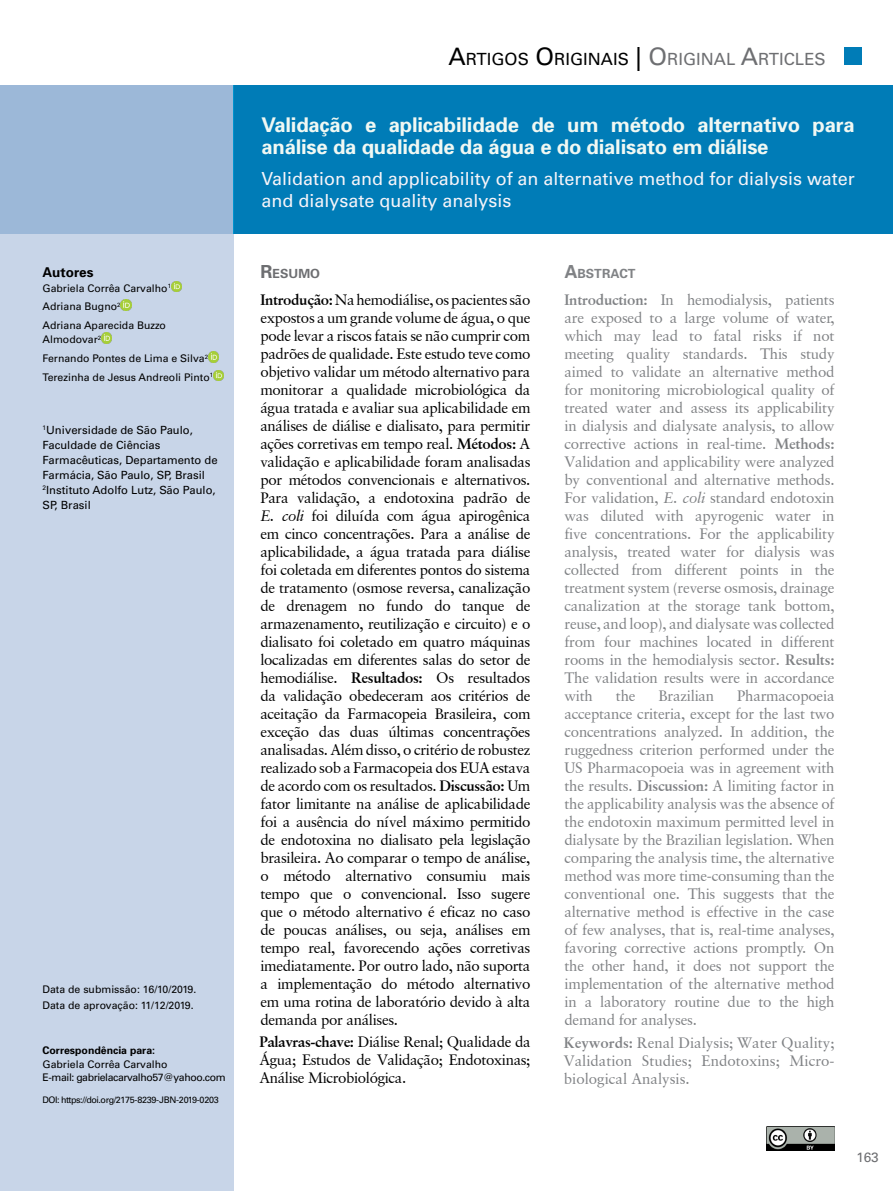
<style>
.page{position:relative;width:893px;height:1191px;background:#fff}
.page>*{position:absolute;margin:0;border:0;box-sizing:border-box;transform-origin:0 0}
.t1{font:20.25px/22.5px "Univers 65 Bold";letter-spacing:-.01em;color:#f0f8f3}
.t2{font:18px/21.6px "Univers LT Std";color:#f6f4f9}
.t3{font:16.8px "Univers LT Std";color:#000101}
.t4{font:15px/18px "Garamond Retrospective S Si";letter-spacing:-.025em;color:#000;text-align:justify}
.t5{font:15px/18px "Garamond Retrospective S Si";letter-spacing:-.015em;color:#808285;text-align:justify}
.t6{font:13.5px "Univers 65 Bold";color:#000}
.t7{font:13.5px "Univers LT Std";color:#6d6e71}
.t8{font:12.6px "Univers 65 Bold";color:#808285}
.t9{font:12.6px "Univers 65 Bold";color:#6d6e71}
.t10{font:11.25px/15px "Univers LT Std";color:#000}
.t11{font:10.5px/18.6px "Univers LT Std";color:#000}
.t12{font:10.5px/13.5px "Univers LT Std";letter-spacing:-.04em;color:#000}
.t13{font:10.5px "Univers 65 Bold";color:#000}
.t14{font:9px "Univers LT Std";letter-spacing:-.045em;color:#000101}
.s1{font-size:24px}
.s2{font-size:24px;color:#000}
.s3{font-size:24px;color:#6e6f72}
.s4{color:#6e6f72}
.s5{font-size:18px}
.s6{font-weight:700}
.s7{font-style:italic}
</style>
<div class="page">
<div style="left:0;top:234px;width:234px;height:957px;background:#c8d5e8"></div>
<div style="left:234px;top:85px;width:659px;height:149px;background:#007cb7"></div>
<div style="left:0;top:85px;width:234px;height:149px;background:#9cb8d8"></div>
<div style="left:844px;top:48px;width:17px;height:17px;background:#007cb7"></div>
<svg style="left:171px;top:281px;width:11px;height:11px"></svg>
<svg style="left:121px;top:300px;width:10px;height:10px"></svg>
<svg style="left:101px;top:333px;width:11px;height:10px"></svg>
<svg style="left:208px;top:351px;width:11px;height:11px"></svg>
<svg style="left:213px;top:370px;width:11px;height:11px"></svg>
<img style="left:766px;top:1126px;width:68px;height:24px">
<p class="t6" style="left:43px;top:264px;width:53px">Autores</p>
<p class="t11" style="left:43px;top:279px;width:130px">Gabriela Corrêa Carvalho<sup>1<br></sup>Adriana Bugno<sup>2<br></sup>Adriana Aparecida Buzzo</p>
<p class="t11" style="left:43px;top:330px;width:172px">Almodovar<sup>2<br></sup>Fernando Pontes de Lima e Silva<sup>2<br></sup>Terezinha de Jesus Andreoli Pinto<sup>1</sup></p>
<p class="t10" style="left:43px;top:422px;width:177px"><sup>1</sup>Universidade de São Paulo,<br>Faculdade de Ciências<br>Farmacêuticas, Departamento de<br>Farmácia, São Paulo, SP, Brasil<br><sup>2</sup>Instituto Adolfo Lutz, São Paulo,<br>SP, Brasil</p>
<p class="t11" style="left:43px;top:982px;width:155px;line-height:15.6px">Data de submissão: 16/10/2019.<br>Data de aprovação: 11/12/2019.</p>
<p class="t13" style="left:43px;top:1044px;width:114px">Correspondência para:</p>
<p class="t12" style="left:43px;top:1057px;width:185px">Gabriela Corrêa Carvalho<br>E-mail: gabrielacarvalho57@yahoo.com</p>
<p class="t14" style="left:43px;top:1094px;width:178px">DOI: https://doi.org/2175-8239-JBN-2019-0203</p>
<p class="t3" style="left:449px;top:49px;width:379px"><span class="s1">A</span>RTIGOS <span class="s1">O</span>RIGINAIS <span class="s2">|</span> <span class="s3">O</span><span class="s4">RIGINAL</span> <span class="s3">A</span><span class="s4">RTICLES</span></p>
<h1 class="t1" style="left:261px;top:113px;width:595px">Validação e aplicabilidade de um método alternativo para análise da qualidade da água e do dialisato em diálise</h1>
<p class="t2" style="left:261px;top:168px;width:595px">Validation and applicability of an alternative method for dialysis water and dialysate quality analysis</p>
<p class="t9" style="left:260px;top:266px;width:61px"><span class="s5">R</span>ESUMO</p>
<p class="t4" style="left:260px;top:290px;width:272px"><span class="s6">Introdução:</span> Na hemodiálise, os pacientes são expostos a um grande volume de água, o que pode levar a riscos fatais se não cumprir com padrões de qualidade. Este estudo teve como objetivo validar um método alternativo para monitorar a qualidade microbiológica da água tratada e avaliar sua aplicabilidade em análises de diálise e dialisato, para permitir ações corretivas em tempo real. <span class="s6">Métodos:</span> A validação e aplicabilidade foram analisadas por métodos convencionais e alternativos.<br>Para validação, a endotoxina padrão de <span class="s7">E. coli</span> foi diluída com água apirogênica em cinco concentrações. Para a análise de aplicabilidade, a água tratada para diálise foi coletada em diferentes pontos do sistema de tratamento (osmose reversa, canalização de drenagem no fundo do tanque de armazenamento, reutilização e circuito) e o dialisato foi coletado em quatro máquinas localizadas em diferentes salas do setor de hemodiálise. <span class="s6">Resultados:</span> Os resultados da validação obedeceram aos critérios de aceitação da Farmacopeia Brasileira, com exceção das duas últimas concentrações analisadas. Além disso, o critério de robustez realizado sob a Farmacopeia dos EUA estava de acordo com os resultados. <span class="s6">Discussão:</span> Um fator limitante na análise de aplicabilidade foi a ausência do nível máximo permitido de endotoxina no dialisato pela legislação brasileira. Ao comparar o tempo de análise, o método alternativo consumiu mais tempo que o convencional. Isso sugere que o método alternativo é eficaz no caso de poucas análises, ou seja, análises em tempo real, favorecendo ações corretivas imediatamente. Por outro lado, não suporta a implementação do método alternativo em uma rotina de laboratório devido à alta demanda por análises.</p>
<p class="t8" style="left:564px;top:266px;width:73px"><span class="s5">A</span>BSTRACT</p>
<p class="t5" style="left:564px;top:290px;width:272px"><span class="s6">Introduction:</span> In hemodialysis, patients are exposed to a large volume of water, which may lead to fatal risks if not meeting quality standards. This study aimed to validate an alternative method for monitoring microbiological quality of treated water and assess its applicability in dialysis and dialysate analysis, to allow corrective actions in real-time. <span class="s6">Methods:<br></span>Validation and applicability were analyzed by conventional and alternative methods.<br>For validation, <span class="s7">E. coli</span> standard endotoxin was diluted with apyrogenic water in five concentrations. For the applicability analysis, treated water for dialysis was collected from different points in the treatment system (reverse osmosis, drainage canalization at the storage tank bottom, reuse, and loop), and dialysate was collected from four machines located in different rooms in the hemodialysis sector. <span class="s6">Results:<br></span>The validation results were in accordance with</p>
<p class="t5" style="left:564px;top:686px;width:272px;text-indent:173px">Pharmacopoeia acceptance criteria, except for the last two concentrations analyzed. In addition, the ruggedness criterion performed under the US Pharmacopoeia was in agreement with the results. <span class="s6">Discussion:</span> A limiting factor in the applicability analysis was the absence of the endotoxin maximum permitted level in dialysate by the Brazilian legislation. When comparing the analysis time, the alternative method was more time-consuming than the conventional one. This suggests that the alternative method is effective in the case of few analyses, that is, real-time analyses, favoring corrective actions promptly. On the other hand, it does not support the implementation of the alternative method in a laboratory routine due to the high demand for analyses.</p>
<p class="t5" style="left:616px;top:686px;width:21px">the</p>
<p class="t5" style="left:658px;top:686px;width:57px">Brazilian</p>
<p class="t4" style="left:259px;top:1032px;width:273px"><span class="s6">Palavras-chave:</span> Diálise Renal; Qualidade da Água; Estudos de Validação; Endotoxinas; Análise Microbiológica.</p>
<p class="t5" style="left:564px;top:1033px;width:272px"><span class="s6">Keywords:</span> Renal Dialysis; Water Quality; Validation Studies; Endotoxins; Micro&shy;biological Analysis.</p>
<p class="t7" style="left:856px;top:1149px;width:24px">163</p>
</div>
